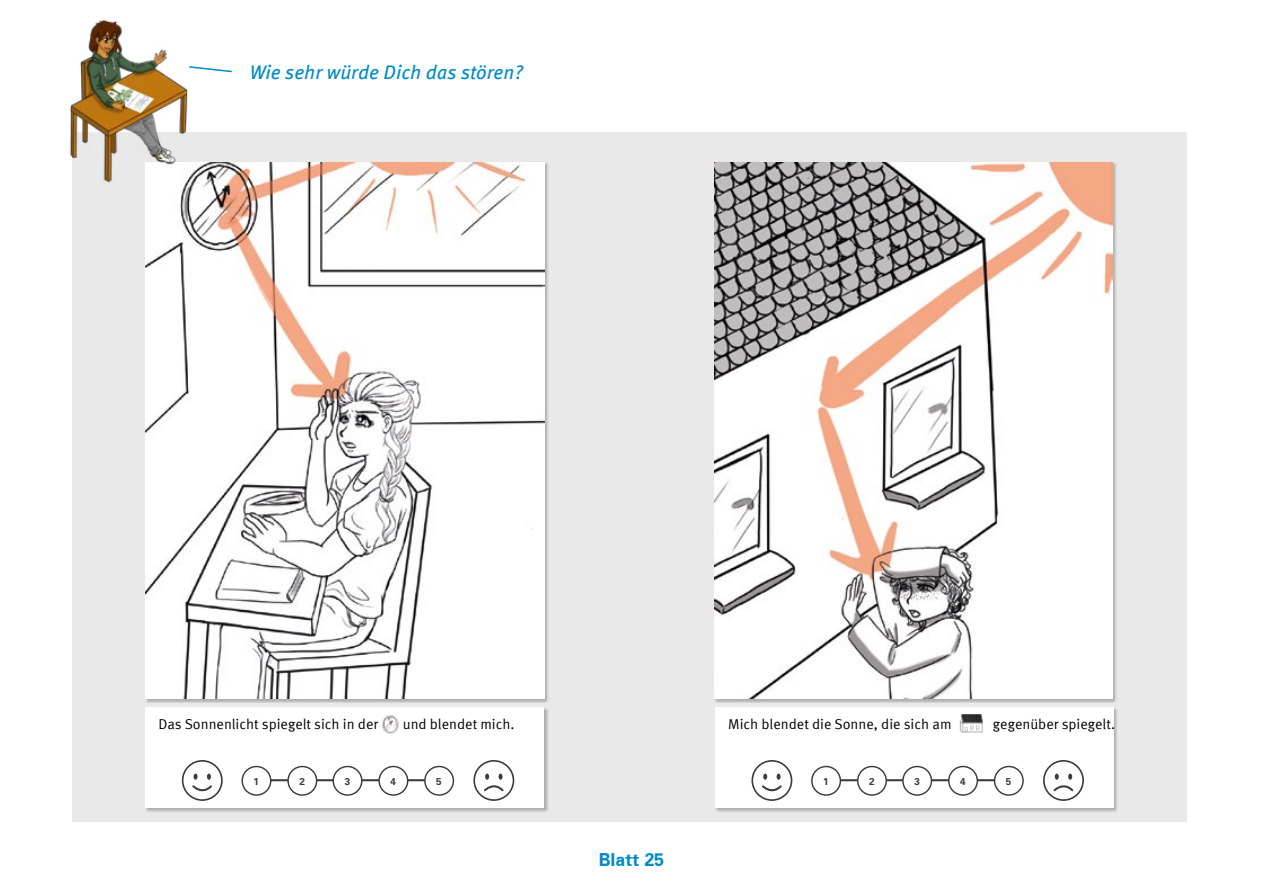
<style>
.page{position:relative;width:1263px;height:893px;background:#fff}
.page>*{position:absolute;margin:0;border:0;box-sizing:border-box;transform-origin:0 0}
.t1{font:italic 19.65px "Meta Pro";color:#008bc5}
.t2{font:700 18px "Zurich BT";color:#008bc5}
.t3{font:14.25px "Meta Pro";color:#000}
.t4{font:700 9.9px "Univers";color:#3c3c3b}
</style>
<div class="page">
<div style="left:72px;top:132px;width:557px;height:689px;background:#e9e9e9"></div>
<div style="left:145px;top:707px;width:403px;height:105px;background:#000;opacity:.25"></div>
<div style="left:146px;top:707px;width:398px;height:101px;background:#fff"></div>
<hr style="left:257px;top:779px;width:184px;height:2px;background:#3c3c3b">
<div style="left:242px;top:766px;width:29px;height:29px;background:#fff;border-radius:50%"></div>
<div style="left:241px;top:766px;width:30px;height:30px;border:1px solid #3c3c3b;border-radius:50%"></div>
<div style="left:379px;top:766px;width:29px;height:29px;background:#fff;border-radius:50%"></div>
<div style="left:378px;top:766px;width:30px;height:30px;border:1px solid #3c3c3b;border-radius:50%"></div>
<div style="left:425px;top:766px;width:28px;height:29px;background:#fff;border-radius:50%"></div>
<div style="left:424px;top:766px;width:30px;height:30px;border:1px solid #3c3c3b;border-radius:50%"></div>
<div style="left:288px;top:766px;width:29px;height:29px;background:#fff;border-radius:50%"></div>
<div style="left:287px;top:766px;width:30px;height:30px;border:1px solid #3c3c3b;border-radius:50%"></div>
<div style="left:333px;top:766px;width:29px;height:29px;background:#fff;border-radius:50%"></div>
<div style="left:333px;top:766px;width:29px;height:30px;border:1px solid #3c3c3b;border-radius:50%"></div>
<svg style="left:182px;top:760px;width:41px;height:41px"></svg>
<svg style="left:473px;top:760px;width:41px;height:41px"></svg>
<img style="left:146px;top:162px;width:398px;height:537px">
<img style="left:382px;top:715px;width:17px;height:19px">
<img style="left:69px;top:19px;width:126px;height:164px">
<svg style="left:188px;top:65px;width:44px;height:8px"></svg>
<div style="left:629px;top:132px;width:558px;height:689px;background:#e9e9e9"></div>
<div style="left:715px;top:707px;width:403px;height:105px;background:#000;opacity:.25"></div>
<div style="left:715px;top:707px;width:399px;height:101px;background:#fff"></div>
<hr style="left:827px;top:779px;width:183px;height:2px;background:#3c3c3b">
<div style="left:812px;top:766px;width:28px;height:29px;background:#fff;border-radius:50%"></div>
<div style="left:811px;top:766px;width:30px;height:30px;border:1px solid #3c3c3b;border-radius:50%"></div>
<div style="left:949px;top:766px;width:28px;height:29px;background:#fff;border-radius:50%"></div>
<div style="left:948px;top:766px;width:30px;height:30px;border:1px solid #3c3c3b;border-radius:50%"></div>
<div style="left:994px;top:766px;width:29px;height:29px;background:#fff;border-radius:50%"></div>
<div style="left:994px;top:766px;width:30px;height:30px;border:1px solid #3c3c3b;border-radius:50%"></div>
<div style="left:858px;top:766px;width:28px;height:29px;background:#fff;border-radius:50%"></div>
<div style="left:857px;top:766px;width:30px;height:30px;border:1px solid #3c3c3b;border-radius:50%"></div>
<div style="left:903px;top:766px;width:28px;height:29px;background:#fff;border-radius:50%"></div>
<div style="left:902px;top:766px;width:30px;height:30px;border:1px solid #3c3c3b;border-radius:50%"></div>
<svg style="left:751px;top:760px;width:41px;height:41px"></svg>
<svg style="left:1043px;top:760px;width:41px;height:41px"></svg>
<img style="left:715px;top:162px;width:398px;height:537px">
<img style="left:959px;top:714px;width:24px;height:19px">
<h1 class="t1" style="left:250px;top:57px;width:275px">Wie sehr würde Dich das stören?</h1>
<p class="t3" style="left:159px;top:713px;width:221px">Das Sonnenlicht spiegelt sich in der</p>
<p class="t3" style="left:403px;top:713px;width:113px">und blendet mich.</p>
<p class="t4" style="left:254px;top:775px;width:7px">1</p>
<p class="t4" style="left:300px;top:775px;width:7px">2</p>
<p class="t4" style="left:345px;top:775px;width:7px">3</p>
<p class="t4" style="left:391px;top:775px;width:7px">4</p>
<p class="t4" style="left:436px;top:775px;width:7px">5</p>
<p class="t2" style="left:599px;top:849px;width:67px">Blatt 25</p>
<p class="t3" style="left:728px;top:713px;width:225px">Mich blendet die Sonne, die sich am</p>
<p class="t3" style="left:993px;top:713px;width:124px">gegenüber spiegelt.</p>
<p class="t4" style="left:823px;top:775px;width:7px">1</p>
<p class="t4" style="left:869px;top:775px;width:7px">2</p>
<p class="t4" style="left:914px;top:775px;width:7px">3</p>
<p class="t4" style="left:960px;top:775px;width:7px">4</p>
<p class="t4" style="left:1006px;top:775px;width:7px">5</p>
</div>
